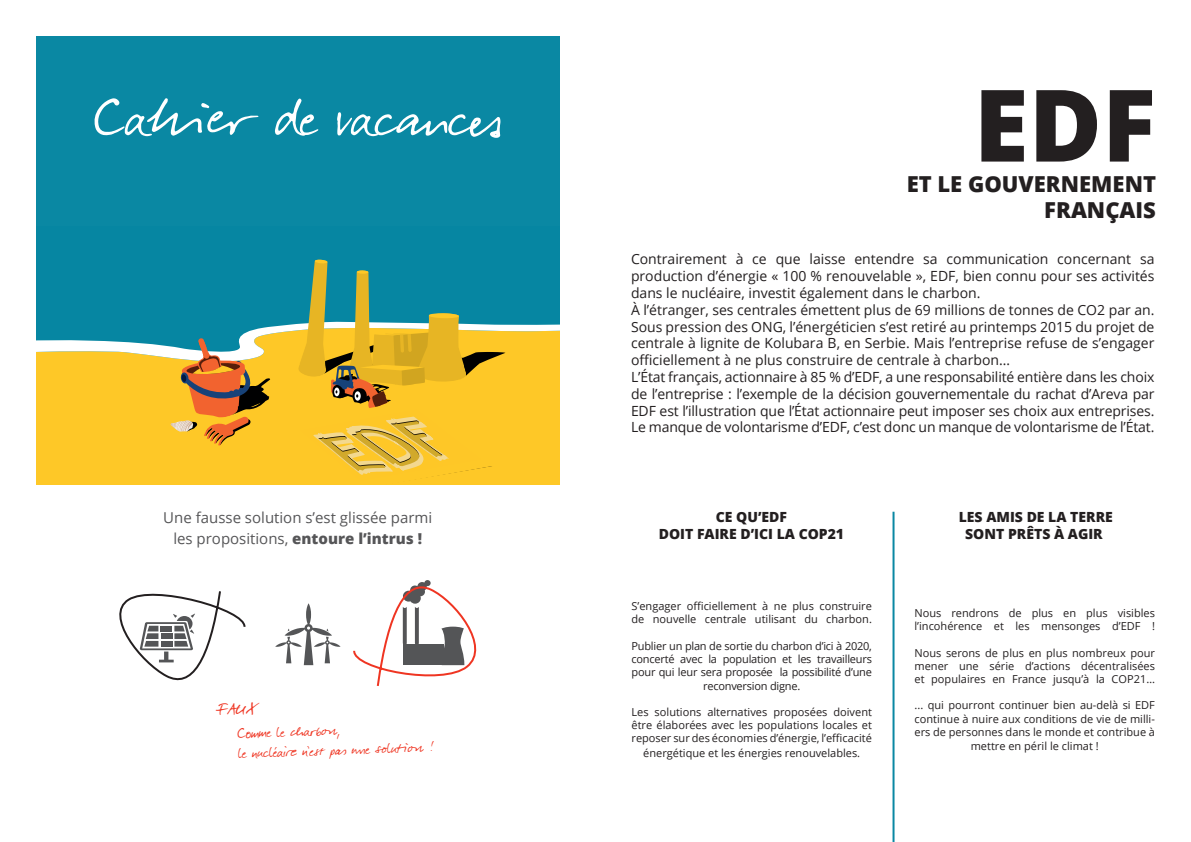
<style>
.page{position:relative;width:1191px;height:842px;background:#fff}
.page>*{position:absolute;margin:0;border:0;box-sizing:border-box;transform-origin:0 0}
.t1{font:800 100px "Open Sans";color:#231f20}
.t2{font:67px "Darkwoman";color:#fff}
.t3{font:800 22px/26.4px "Open Sans";color:#231f20;text-align:right}
.t4{font:21px "Darkwoman";color:#ef3522}
.t5{font:18px/20px "Darkwoman";color:#ef3522}
.t6{font:15px/20.4px "Open Sans";color:#565658;text-align:center}
.t7{font:14px/16.8px "Open Sans";color:#231f20}
.t8{font:800 14px/16.8px "Open Sans";color:#231f20;text-align:center}
.t9{font:11px/13.2px "Open Sans";color:#231f20;text-align:justify}
.t10{font:11px/13.2px "Open Sans";letter-spacing:-.02em;color:#231f20;text-align:center}
.s1{font-weight:800}
</style>
<div class="page">
<div style="left:36px;top:225px;width:523px;height:34px;background:#0686a2"></div>
<svg style="left:36px;top:259px;width:523px;height:226px"></svg>
<svg style="left:353px;top:580px;width:124px;height:106px"></svg>
<svg style="left:119px;top:591px;width:127px;height:90px"></svg>
<svg style="left:275px;top:603px;width:65px;height:62px"></svg>
<div style="left:36px;top:36px;width:523px;height:189px;background:#0a88a3"></div>
<hr style="left:892px;top:512px;width:2px;height:330px;background:#0a88a3">
<h2 class="t2" style="left:94px;top:73px;width:408px">Cahier de vacances</h2>
<p class="t6" style="left:163px;top:507px;width:270px">Une fausse solution s’est glissée parmi les propositions, <span class="s1">entoure l’intrus !</span></p>
<h3 class="t4" style="left:218px;top:696px;width:38px;rotate:-2deg">FAUX</h3>
<p class="t5" style="left:237px;top:722px;width:196px;rotate:-2deg">Comme le ch arbon ,<br>le nucléaire n’est pas un e so luti on !</p>
<h1 class="t1" style="left:973px;top:49px;width:184px">EDF</h1>
<h3 class="t3" style="left:906px;top:169px;width:251px">ET LE GOUVERNEMENT<br>FRANÇAIS</h3>
<p class="t7" style="left:631px;top:251px;width:525px">Contrairement à ce que laisse entendre sa communication concernant sa production d’énergie « 100 % renouvelable », EDF, bien connu pour ses activités dans le nucléaire, investit également dans le charbon.<br>À l’étranger, ses centrales émettent plus de 69 millions de tonnes de CO2 par an.<br>Sous pression des ONG, l’énergéticien s’est retiré au printemps 2015 du projet de centrale à lignite de Kolubara B, en Serbie. Mais l’entreprise refuse de s’engager officiellement à ne plus construire de centrale à charbon…<br>L’État français, actionnaire à 85 % d’EDF, a une responsabilité entière dans les choix de l’entreprise : l’exemple de la décision gouvernementale du rachat d’Areva par EDF est l’illustration que l’État actionnaire peut imposer ses choix aux entreprises.<br>Le manque de volontarisme d’EDF, c’est donc un manque de volontarisme de l’État.</p>
<p class="t8" style="left:659px;top:508px;width:187px">CE QU’EDF<br>DOIT FAIRE D’ICI LA COP21</p>
<p class="t8" style="left:958px;top:508px;width:155px">LES AMIS DE LA TERRE<br>SONT PRÊTS À AGIR</p>
<p class="t9" style="left:631px;top:599px;width:242px">S’engager officiellement à ne plus construire de nouvelle centrale utilisant du charbon.</p>
<p class="t10" style="left:631px;top:639px;width:242px">Publier un plan de sortie du charbon d’ici à 2020, concerté avec la population et les travailleurs pour qui leur sera proposée la possibilité d’une reconversion digne.</p>
<p class="t9" style="left:631px;top:705px;width:242px">Les solutions alternatives proposées doivent être élaborées avec les populations locales et reposer sur des économies d’énergie, l’efficacité</p>
<p class="t9" style="left:643px;top:746px;width:218px">énergétique et les énergies renouvelables.</p>
<p class="t9" style="left:914px;top:606px;width:242px">Nous rendrons de plus en plus visibles l’incohérence et les mensonges d’EDF !</p>
<p class="t9" style="left:914px;top:646px;width:242px">Nous serons de plus en plus nombreux pour mener une série d’actions décentralisées et populaires en France jusqu’à la COP21…</p>
<p class="t9" style="left:914px;top:698px;width:242px">... qui pourront continuer bien au-delà si EDF continue à nuire aux conditions de vie de milli&shy;ers de personnes dans le monde et contribue à</p>
<p class="t9" style="left:970px;top:739px;width:129px">mettre en péril le climat !</p>
</div>
